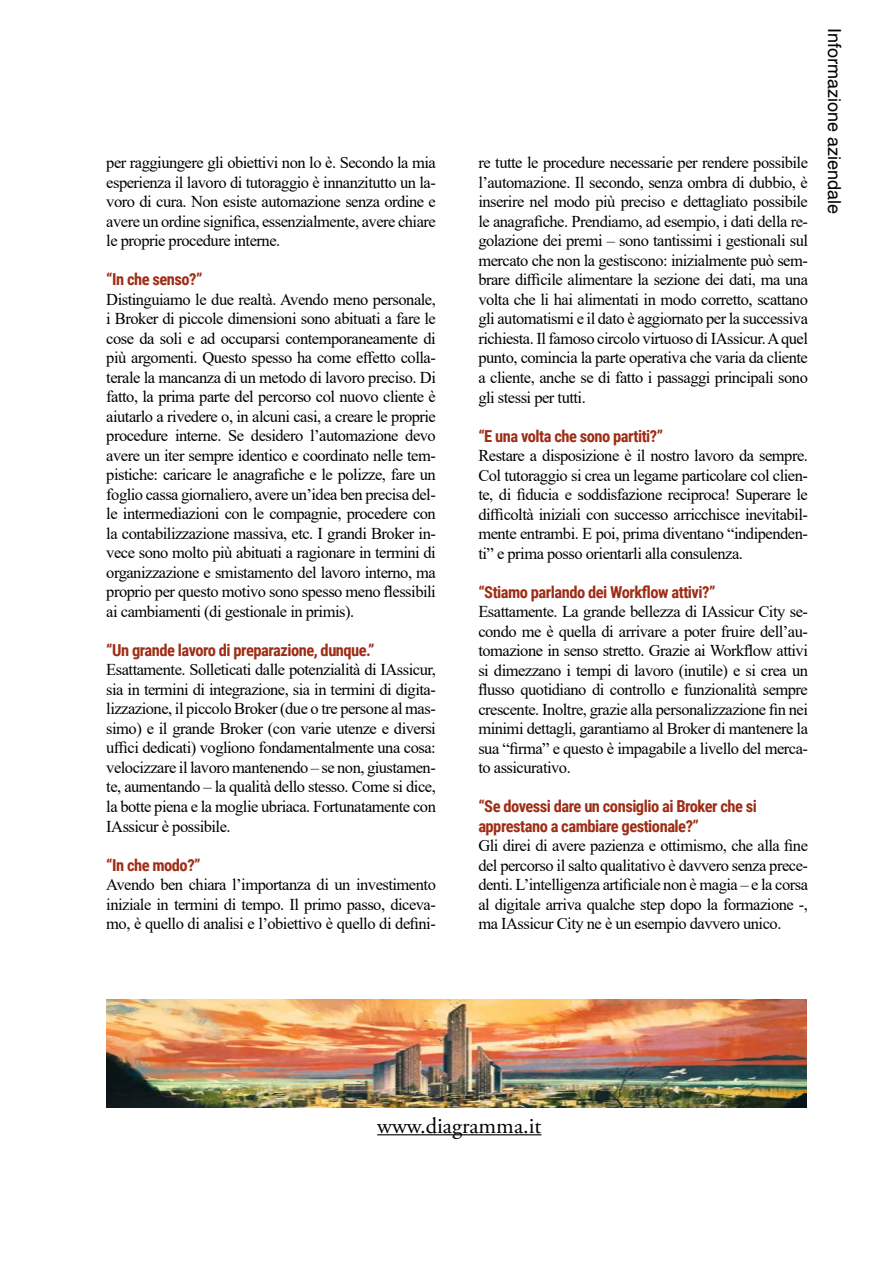
<style>
.page{position:relative;width:893px;height:1263px;background:#fff}
.page>*{position:absolute;margin:0;border:0;box-sizing:border-box;transform-origin:0 0}
.t1{font:22.5px "Adobe Garamond Pro";color:#000}
.t2{font:18px "Helvetica";color:#000}
.t3{font:16.5px/19.5px "Times New Roman";letter-spacing:-.03em;color:#000;text-align:justify}
.t4{font:700 16.5px/19.5px "Roboto Condensed";letter-spacing:-.03em;color:#9e2d16}
</style>
<div class="page">
<hr style="left:377px;top:1134px;width:164px;height:1px;background:#000">
<img style="left:106px;top:999px;width:700px;height:108px">
<p class="t3" style="left:106px;top:153px;width:331px">per raggiungere gli obiettivi non lo è. Secondo la mia esperienza il lavoro di tutoraggio è innanzitutto un la&shy;voro di cura. Non esiste automazione senza ordine e avere un ordine significa, essenzialmente, avere chiare le proprie procedure interne.</p>
<p class="t4" style="left:106px;top:269px;width:98px">“In che senso?”</p>
<p class="t3" style="left:106px;top:289px;width:331px">Distinguiamo le due realtà. Avendo meno personale, i Broker di piccole dimensioni sono abituati a fare le cose da soli e ad occuparsi contemporaneamente di più argomenti. Questo spesso ha come effetto colla&shy;terale la mancanza di un metodo di lavoro preciso. Di fatto, la prima parte del percorso col nuovo cliente è aiutarlo a rivedere o, in alcuni casi, a creare le proprie procedure interne. Se desidero l’automazione devo avere un iter sempre identico e coordinato nelle tem&shy;pistiche: caricare le anagrafiche e le polizze, fare un foglio cassa giornaliero, avere un’idea ben precisa del&shy;le intermediazioni con le compagnie, procedere con la contabilizzazione massiva, etc. I grandi Broker in&shy;vece sono molto più abituati a ragionare in termini di organizzazione e smistamento del lavoro interno, ma proprio per questo motivo sono spesso meno flessibili ai cambiamenti (di gestionale in primis).</p>
<p class="t4" style="left:106px;top:640px;width:270px">“Un grande lavoro di preparazione, dunque.”</p>
<p class="t3" style="left:106px;top:660px;width:331px">Esattamente. Solleticati dalle potenzialità di IAssicur, sia in termini di integrazione, sia in termini di digita&shy;lizzazione, il piccolo Broker (due o tre persone al mas&shy;simo) e il grande Broker (con varie utenze e diversi uffici dedicati) vogliono fondamentalmente una cosa: velocizzare il lavoro mantenendo – se non, giustamen&shy;te, aumentando – la qualità dello stesso. Come si dice, la botte piena e la moglie ubriaca. Fortunatamente con IAssicur è possibile.</p>
<p class="t4" style="left:106px;top:854px;width:96px">“In che modo?”</p>
<p class="t3" style="left:106px;top:874px;width:331px">Avendo ben chiara l’importanza di un investimento iniziale in termini di tempo. Il primo passo, diceva&shy;mo, è quello di analisi e l’obiettivo è quello di defini-</p>
<p class="t3" style="left:478px;top:153px;width:331px">re tutte le procedure necessarie per rendere possibile l’automazione. Il secondo, senza ombra di dubbio, è inserire nel modo più preciso e dettagliato possibile le anagrafiche. Prendiamo, ad esempio, i dati della re&shy;golazione dei premi – sono tantissimi i gestionali sul mercato che non la gestiscono: inizialmente può sem&shy;brare difficile alimentare la sezione dei dati, ma una volta che li hai alimentati in modo corretto, scattano gli automatismi e il dato è aggiornato per la successiva richiesta. Il famoso circolo virtuoso di IAssicur. A quel punto, comincia la parte operativa che varia da cliente a cliente, anche se di fatto i passaggi principali sono gli stessi per tutti.</p>
<p class="t4" style="left:478px;top:425px;width:186px">“E una volta che sono partiti?”</p>
<p class="t3" style="left:478px;top:445px;width:331px">Restare a disposizione è il nostro lavoro da sempre.<br>Col tutoraggio si crea un legame particolare col clien&shy;te, di fiducia e soddisfazione reciproca! Superare le difficoltà iniziali con successo arricchisce inevitabil&shy;mente entrambi. E poi, prima diventano “indipenden&shy;ti” e prima posso orientarli alla consulenza.</p>
<p class="t4" style="left:478px;top:581px;width:239px">“Stiamo parlando dei Workflow attivi?”</p>
<p class="t3" style="left:478px;top:601px;width:331px">Esattamente. La grande bellezza di IAssicur City se&shy;condo me è quella di arrivare a poter fruire dell’au&shy;tomazione in senso stretto. Grazie ai Workflow attivi si dimezzano i tempi di lavoro (inutile) e si crea un flusso quotidiano di controllo e funzionalità sempre crescente. Inoltre, grazie alla personalizzazione fin nei minimi dettagli, garantiamo al Broker di mantenere la sua “firma” e questo è impagabile a livello del merca&shy;to assicurativo.</p>
<p class="t4" style="left:478px;top:796px;width:280px">“Se dovessi dare un consiglio ai Broker che si apprestano a cambiare gestionale?”</p>
<p class="t3" style="left:478px;top:835px;width:331px">Gli direi di avere pazienza e ottimismo, che alla fine del percorso il salto qualitativo è davvero senza prece&shy;denti. L’intelligenza artificiale non è magia – e la corsa al digitale arriva qualche step dopo la formazione -, ma IAssicur City ne è un esempio davvero unico.</p>
<p class="t2" style="left:845px;top:28px;width:188px;rotate:90deg">Informazione aziendale</p>
<h1 class="t1" style="left:377px;top:1112px;width:166px">www.diagramma.it</h1>
</div>
